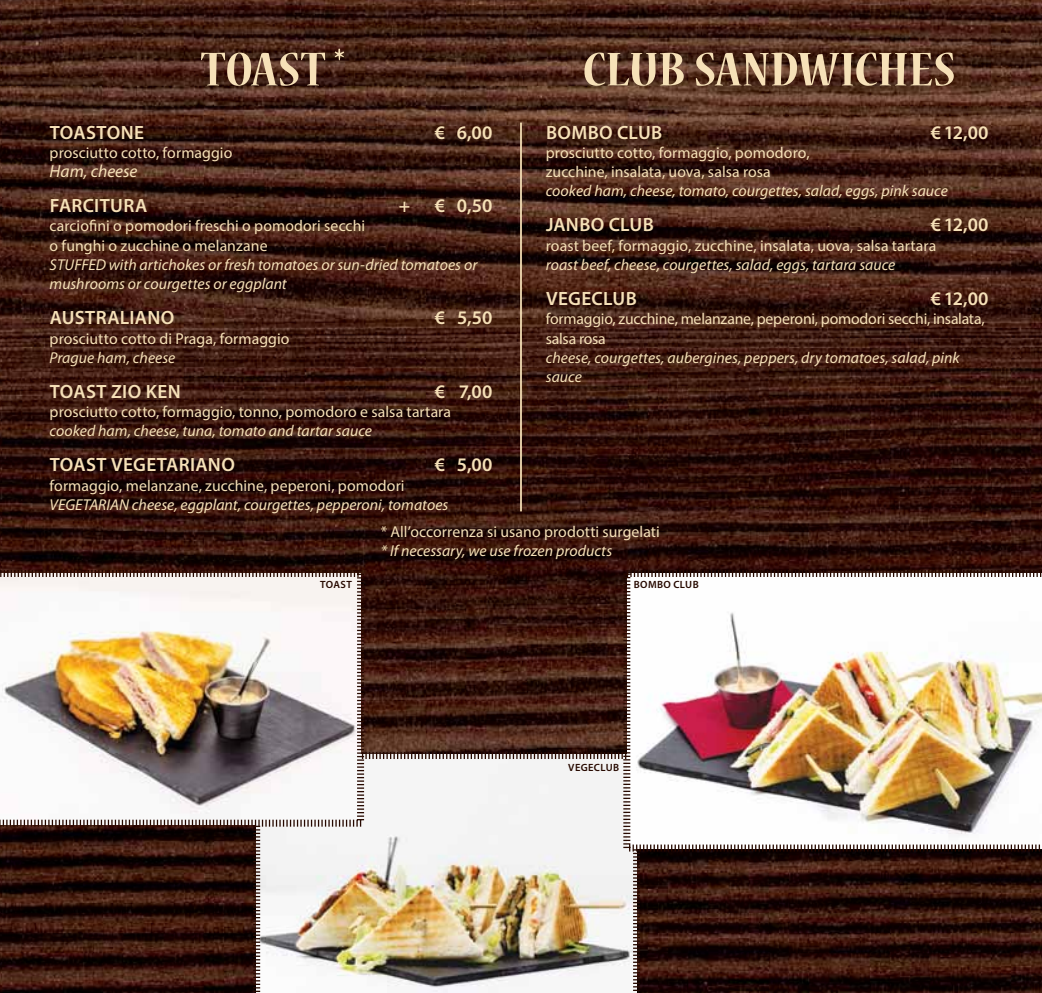
<style>
.page{position:relative;width:1042px;height:993px;background:#fff}
.page>*{position:absolute;margin:0;border:0;box-sizing:border-box;transform-origin:0 0}
.t1{font:700 condensed 52.5px "Nueva Std";letter-spacing:.005em;color:#f6e1b8;scale:1.1 1}
.t2{font:600 19.25px "Myriad Pro";letter-spacing:.015em;color:#f6e1b8}
.t3{font:italic 17.5px "Myriad Pro";color:#f6e1b8}
.t4{font:italic 15.75px/19.2px "Myriad Pro";color:#f6e1b8}
.t5{font:15.75px/19.2px "Myriad Pro";letter-spacing:.005em;color:#f6e1b8}
.t6{font:15.75px/19.2px "Myriad Pro";letter-spacing:-.015em;color:#f6e1b8}
.t7{font:600 10.5px "Myriad Pro";letter-spacing:.035em;color:#270900}
</style>
<div class="page">
<img style="left:0;top:0;width:1042px;height:992px">
<img style="left:252px;top:750px;width:389px;height:242px">
<img style="left:622px;top:568px;width:420px;height:284px">
<hr style="left:520px;top:122px;width:2px;height:389px;background:#f6e1b8">
<img style="left:0;top:568px;width:365px;height:259px">
<h1 class="t1" style="left:200px;top:46px;width:133px">TOAST *</h1>
<h1 class="t1" style="left:582px;top:46px;width:341px">CLUB SANDWICHES</h1>
<p class="t2" style="left:50px;top:120px;width:96px">TOASTONE</p>
<p class="t2" style="left:435px;top:120px;width:59px">€ 6,00</p>
<p class="t5" style="left:50px;top:143px;width:184px">prosciutto cotto, formaggio</p>
<p class="t3" style="left:50px;top:160px;width:89px">Ham, cheese</p>
<p class="t2" style="left:50px;top:193px;width:99px">FARCITURA</p>
<p class="t2" style="left:399px;top:193px;width:13px">+</p>
<p class="t2" style="left:435px;top:193px;width:59px">€ 0,50</p>
<p class="t5" style="left:50px;top:216px;width:317px">carciofini o pomodori freschi o pomodori secchi o funghi o zucchine o melanzane</p>
<p class="t4" style="left:50px;top:255px;width:429px">STUFFED with artichokes or fresh tomatoes or sun-dried tomatoes or mushrooms or courgettes or eggplant</p>
<p class="t2" style="left:50px;top:305px;width:126px">AUSTRALIANO</p>
<p class="t2" style="left:435px;top:305px;width:59px">€ 5,50</p>
<p class="t5" style="left:50px;top:328px;width:241px">prosciutto cotto di Praga, formaggio</p>
<p class="t4" style="left:50px;top:347px;width:127px">Prague ham, cheese</p>
<p class="t2" style="left:50px;top:379px;width:132px">TOAST ZIO KEN</p>
<p class="t2" style="left:435px;top:379px;width:59px">€ 7,00</p>
<p class="t5" style="left:50px;top:402px;width:403px">prosciutto cotto, formaggio, tonno, pomodoro e salsa tartara</p>
<p class="t4" style="left:50px;top:421px;width:324px">cooked ham, cheese, tuna, tomato and tartar sauce</p>
<p class="t2" style="left:50px;top:452px;width:187px">TOAST VEGETARIANO</p>
<p class="t2" style="left:435px;top:452px;width:59px">€ 5,00</p>
<p class="t5" style="left:50px;top:475px;width:356px">formaggio, melanzane, zucchine, peperoni, pomodori</p>
<p class="t4" style="left:50px;top:494px;width:400px">VEGETARIAN cheese, eggplant, courgettes, pepperoni, tomatoes</p>
<p class="t5" style="left:381px;top:521px;width:281px">* All’occorrenza si usano prodotti surgelati</p>
<p class="t4" style="left:381px;top:540px;width:233px">* If necessary, we use frozen products</p>
<p class="t2" style="left:546px;top:120px;width:118px">BOMBO CLUB</p>
<p class="t2" style="left:931px;top:120px;width:59px">€12,00</p>
<p class="t5" style="left:546px;top:143px;width:265px">prosciutto cotto, formaggio, pomodoro, zucchine, insalata, uova, salsa rosa</p>
<p class="t4" style="left:546px;top:181px;width:403px">cooked ham, cheese, tomato, courgettes, salad, eggs, pink sauce</p>
<p class="t2" style="left:546px;top:212px;width:109px">JANBO CLUB</p>
<p class="t2" style="left:931px;top:212px;width:59px">€12,00</p>
<p class="t5" style="left:546px;top:235px;width:392px">roast beef, formaggio, zucchine, insalata, uova, salsa tartara</p>
<p class="t4" style="left:546px;top:255px;width:351px">roast beef, cheese, courgettes, salad, eggs, tartara sauce</p>
<p class="t2" style="left:546px;top:286px;width:92px">VEGECLUB</p>
<p class="t2" style="left:931px;top:286px;width:59px">€12,00</p>
<p class="t6" style="left:546px;top:309px;width:440px">formaggio, zucchine, melanzane, peperoni, pomodori secchi, insalata, salsa rosa</p>
<p class="t4" style="left:546px;top:347px;width:415px">cheese, courgettes, aubergines, peppers, dry tomatoes, salad, pink sauce</p>
<p class="t7" style="left:320px;top:577px;width:33px">TOAST</p>
<p class="t7" style="left:634px;top:577px;width:66px">BOMBO CLUB</p>
<p class="t7" style="left:568px;top:760px;width:53px">VEGECLUB</p>
</div>
